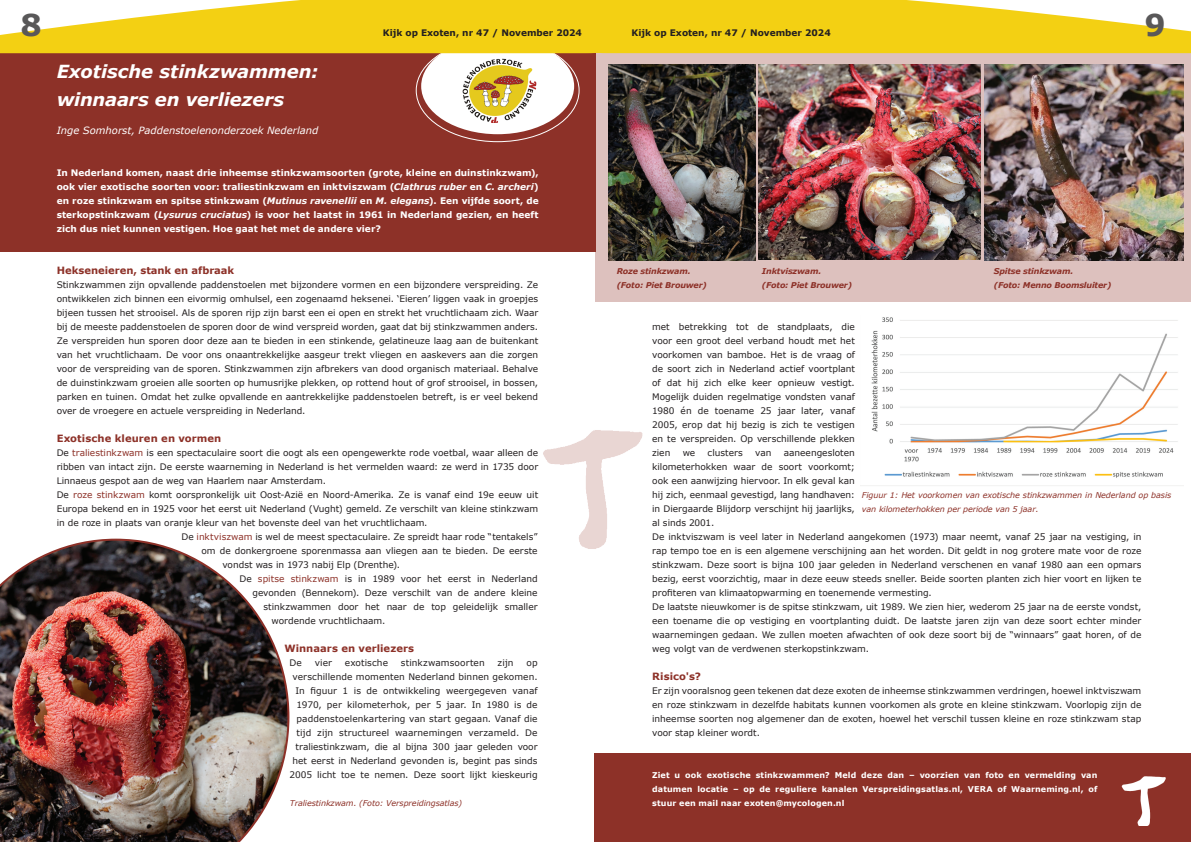
<style>
.page{position:relative;width:1191px;height:842px;background:#fff}
.page>*{position:absolute;margin:0;border:0;box-sizing:border-box;transform-origin:0 0}
.t1{font:700 30px "Verdana";color:#595859}
.t2{font:italic 700 18px "Verdana";letter-spacing:-.005em;color:#fff}
.t3{font:700 10px "Verdana";color:#8d3128}
.t4{font:italic 10px "Verdana";color:#fff}
.t5{font:9px/14px "Verdana";color:#231f20;text-align:justify}
.t6{font:700 9px/14px "Verdana";color:#fff;text-align:justify}
.t7{font:700 9px "Verdana";color:#231f20}
.t8{font:700 8px/14px "Verdana";letter-spacing:.015em;color:#fff;text-align:justify}
.t9{font:italic 8px/14px "Verdana";letter-spacing:-.01em;color:#8d3128}
.t10{font:italic 700 8px/14px "Verdana";letter-spacing:-.02em;color:#8d3128}
.s1{font-style:italic}
.s2{color:#8d3128}
</style>
<div class="page">
<img style="left:543px;top:430px;width:100px;height:119px">
<div style="left:595px;top:53px;width:596px;height:249px;background:#ddc1be"></div>
<div style="left:0;top:53px;width:595px;height:199px;background:#8d3128"></div>
<div style="left:421px;top:38px;width:153px;height:96px;background:#fff;border-radius:50%"></div>
<svg style="left:0;top:0;width:1191px;height:53px"></svg>
<img style="left:860px;top:317px;width:323px;height:169px">
<img style="left:0;top:539px;width:289px;height:303px">
<img style="left:608px;top:65px;width:147px;height:195px">
<img style="left:758px;top:65px;width:222px;height:195px">
<img style="left:984px;top:65px;width:199px;height:196px">
<img style="left:462px;top:58px;width:75px;height:64px">
<div style="left:595px;top:754px;width:596px;height:88px;background:#8d3128"></div>
<img style="left:1121px;top:776px;width:45px;height:49px">
<h1 class="t1" style="left:21px;top:6px;width:23px">8</h1>
<h2 class="t2" style="left:57px;top:60px;width:263px">Exotische stinkzwammen:</h2>
<h2 class="t2" style="left:57px;top:88px;width:229px">winnaars en verliezers</h2>
<p class="t7" style="left:383px;top:27px;width:201px">Kijk op Exoten, nr 47 / November 2024</p>
<p class="t7" style="left:631px;top:27px;width:201px">Kijk op Exoten, nr 47 / November 2024</p>
<h1 class="t1" style="left:1144px;top:6px;width:23px">9</h1>
<p class="t4" style="left:57px;top:124px;width:263px">Inge Somhorst, Paddenstoelenonderzoek Nederland</p>
<p class="t6" style="left:57px;top:166px;width:483px">In Nederland komen, naast drie inheemse stinkzwamsoorten (grote, kleine en duinstinkzwam), ook vier exotische soorten voor: traliestinkzwam en inktviszwam (<span class="s1">Clathrus ruber</span> en <span class="s1">C. archeri</span>) en roze stinkzwam en spitse stinkzwam (<span class="s1">Mutinus ravenellii</span> en <span class="s1">M. elegans</span>). Een vijfde soort, de sterkopstinkzwam (<span class="s1">Lysurus cruciatus</span>) is voor het laatst in 1961 in Nederland gezien, en heeft zich dus niet kunnen vestigen. Hoe gaat het met de andere vier?</p>
<p class="t3" style="left:57px;top:264px;width:179px">Hekseneieren, stank en afbraak</p>
<p class="t5" style="left:57px;top:278px;width:483px">Stinkzwammen zijn opvallende paddenstoelen met bijzondere vormen en een bijzondere verspreiding. Ze ontwikkelen zich binnen een eivormig omhulsel, een zogenaamd heksenei. ‘Eieren’ liggen vaak in groepjes bijeen tussen het strooisel. Als de sporen rijp zijn barst een ei open en strekt het vruchtlichaam zich. Waar bij de meeste paddenstoelen de sporen door de wind verspreid worden, gaat dat bij stinkzwammen anders.<br>Ze verspreiden hun sporen door deze aan te bieden in een stinkende, gelatineuze laag aan de buitenkant van het vruchtlichaam. De voor ons onaantrekkelijke aasgeur trekt vliegen en aaskevers aan die zorgen voor de verspreiding van de sporen. Stinkzwammen zijn afbrekers van dood organisch materiaal. Behalve de duinstinkzwam groeien alle soorten op humusrijke plekken, op rottend hout of grof strooisel, in bossen, parken en tuinen. Omdat het zulke opvallende en aantrekkelijke paddenstoelen betreft, is er veel bekend over de vroegere en actuele verspreiding in Nederland.</p>
<p class="t3" style="left:57px;top:432px;width:166px">Exotische kleuren en vormen</p>
<p class="t5" style="left:57px;top:446px;width:483px">De <span class="s2">traliestinkzwam</span> is een spectaculaire soort die oogt als een opengewerkte rode voetbal, waar alleen de</p>
<p class="t5" style="left:57px;top:460px;width:483px">ribben van intact zijn. De eerste waarneming in Nederland is het vermelden waard: ze werd in 1735 door</p>
<p class="t5" style="left:57px;top:474px;width:271px">Linnaeus gespot aan de weg van Haarlem naar Amsterdam.</p>
<p class="t5" style="left:57px;top:488px;width:483px">De <span class="s2">roze stinkzwam</span> komt oorspronkelijk uit Oost-Azië en Noord-Amerika. Ze is vanaf eind 19e eeuw uit</p>
<p class="t5" style="left:57px;top:502px;width:483px">Europa bekend en in 1925 voor het eerst uit Nederland (Vught) gemeld. Ze verschilt van kleine stinkzwam</p>
<p class="t5" style="left:57px;top:516px;width:372px">in de roze in plaats van oranje kleur van het bovenste deel van het vruchtlichaam.</p>
<p class="t5" style="left:181px;top:530px;width:358px">De <span class="s2">inktviszwam</span> is wel de meest spectaculaire. Ze spreidt haar rode “tentakels”</p>
<p class="t5" style="left:201px;top:544px;width:338px">om de donkergroene sporenmassa aan vliegen aan te bieden. De eerste</p>
<p class="t5" style="left:222px;top:558px;width:179px">vondst was in 1973 nabij Elp (Drenthe).</p>
<p class="t5" style="left:239px;top:572px;width:300px">De <span class="s2">spitse stinkzwam</span> is in 1989 voor het eerst in Nederland</p>
<p class="t5" style="left:252px;top:586px;width:287px">gevonden (Bennekom). Deze verschilt van de andere kleine</p>
<p class="t5" style="left:263px;top:600px;width:276px">stinkzwammen door het naar de top geleidelijk smaller</p>
<p class="t5" style="left:271px;top:614px;width:115px">wordende vruchtlichaam.</p>
<p class="t3" style="left:284px;top:642px;width:131px">Winnaars en verliezers</p>
<p class="t5" style="left:289px;top:656px;width:14px">De</p>
<p class="t5" style="left:315px;top:656px;width:19px">vier</p>
<p class="t5" style="left:345px;top:656px;width:45px">exotische</p>
<p class="t5" style="left:401px;top:656px;width:85px">stinkzwamsoorten</p>
<p class="t5" style="left:497px;top:656px;width:17px">zijn</p>
<p class="t5" style="left:289px;top:656px;width:250px;text-align:right">op<br>verschillende momenten Nederland binnen gekomen.<br>In figuur 1 is de ontwikkeling weergegeven vanaf 1970, per kilometerhok, per 5 jaar. In 1980 is de paddenstoelenkartering van start gegaan. Vanaf die tijd zijn structureel waarnemingen verzameld. De traliestinkzwam, die al bijna 300 jaar geleden voor het eerst in Nederland gevonden is, begint pas sinds 2005 licht toe te nemen. Deze soort lijkt kieskeurig</p>
<p class="t9" style="left:290px;top:796px;width:174px">Traliestinkzwam. (Foto: Verspreidingsatlas)</p>
<p class="t10" style="left:617px;top:264px;width:92px">Roze stinkzwam. (Foto: Piet Brouwer)</p>
<p class="t10" style="left:762px;top:264px;width:92px">Inktviszwam.<br>(Foto: Piet Brouwer)</p>
<p class="t10" style="left:994px;top:264px;width:119px">Spitse stinkzwam.<br>(Foto: Menno Boomsluiter)</p>
<p class="t5" style="left:652px;top:320px;width:204px">met betrekking tot de standplaats, die voor een groot deel verband houdt met het voorkomen van bamboe. Het is de vraag of de soort zich in Nederland actief voortplant of dat hij zich elke keer opnieuw vestigt.<br>Mogelijk duiden regelmatige vondsten vanaf 1980 én de toename 25 jaar later, vanaf 2005, erop dat hij bezig is zich te vestigen en te verspreiden. Op verschillende plekken zien</p>
<p class="t5" style="left:652px;top:446px;width:491px;text-align:left;text-indent:132px">aaneengesloten<br>kilometerhokken waar de soort voorkomt;<br>ook een aanwijzing hiervoor. In elk geval kan<br>hij zich, eenmaal gevestigd, lang handhaven:<br>in Diergaarde Blijdorp verschijnt hij jaarlijks,<br>al sinds 2001.<br>De inktviszwam is veel later in Nederland aangekomen (1973) maar neemt, vanaf 25 jaar na vestiging, in rap tempo toe en is een algemene verschijning aan het worden. Dit geldt in nog grotere mate voor de roze stinkzwam. Deze soort is bijna 100 jaar geleden in Nederland verschenen en vanaf 1980 aan een opmars bezig, eerst voorzichtig, maar in deze eeuw steeds sneller. Beide soorten planten zich hier voort en lijken te profiteren van klimaatopwarming en toenemende vermesting.<br>De laatste nieuwkomer is de spitse stinkzwam, uit 1989. We zien hier, wederom 25 jaar na de eerste vondst, een toename die op vestiging en voortplanting duidt. De laatste jaren zijn van deze soort echter minder waarnemingen gedaan. We zullen moeten afwachten of ook deze soort bij de “winnaars” gaat horen, of de weg volgt van de verdwenen sterkopstinkzwam.</p>
<p class="t3" style="left:652px;top:670px;width:50px">Risico's?</p>
<p class="t5" style="left:652px;top:684px;width:490px">Er zijn vooralsnog geen tekenen dat deze exoten de inheemse stinkzwammen verdringen, hoewel inktviszwam en roze stinkzwam in dezelfde habitats kunnen voorkomen als grote en kleine stinkzwam. Voorlopig zijn de inheemse soorten nog algemener dan de exoten, hoewel het verschil tussen kleine en roze stinkzwam stap voor stap kleiner wordt.</p>
<p class="t5" style="left:682px;top:446px;width:14px">we</p>
<p class="t5" style="left:707px;top:446px;width:37px">clusters</p>
<p class="t5" style="left:755px;top:446px;width:18px">van</p>
<p class="t9" style="left:862px;top:488px;width:311px">Figuur 1: Het voorkomen van exotische stinkzwammen in Nederland op basis van kilometerhokken per periode van 5 jaar.</p>
<p class="t8" style="left:652px;top:768px;width:447px">Ziet u ook exotische stinkzwammen? Meld deze dan – voorzien van foto en vermelding van datumen locatie – op de reguliere kanalen Verspreidingsatlas.nl, VERA of Waarneming.nl, of stuur een mail naar exoten@mycologen.nl</p>
</div>
